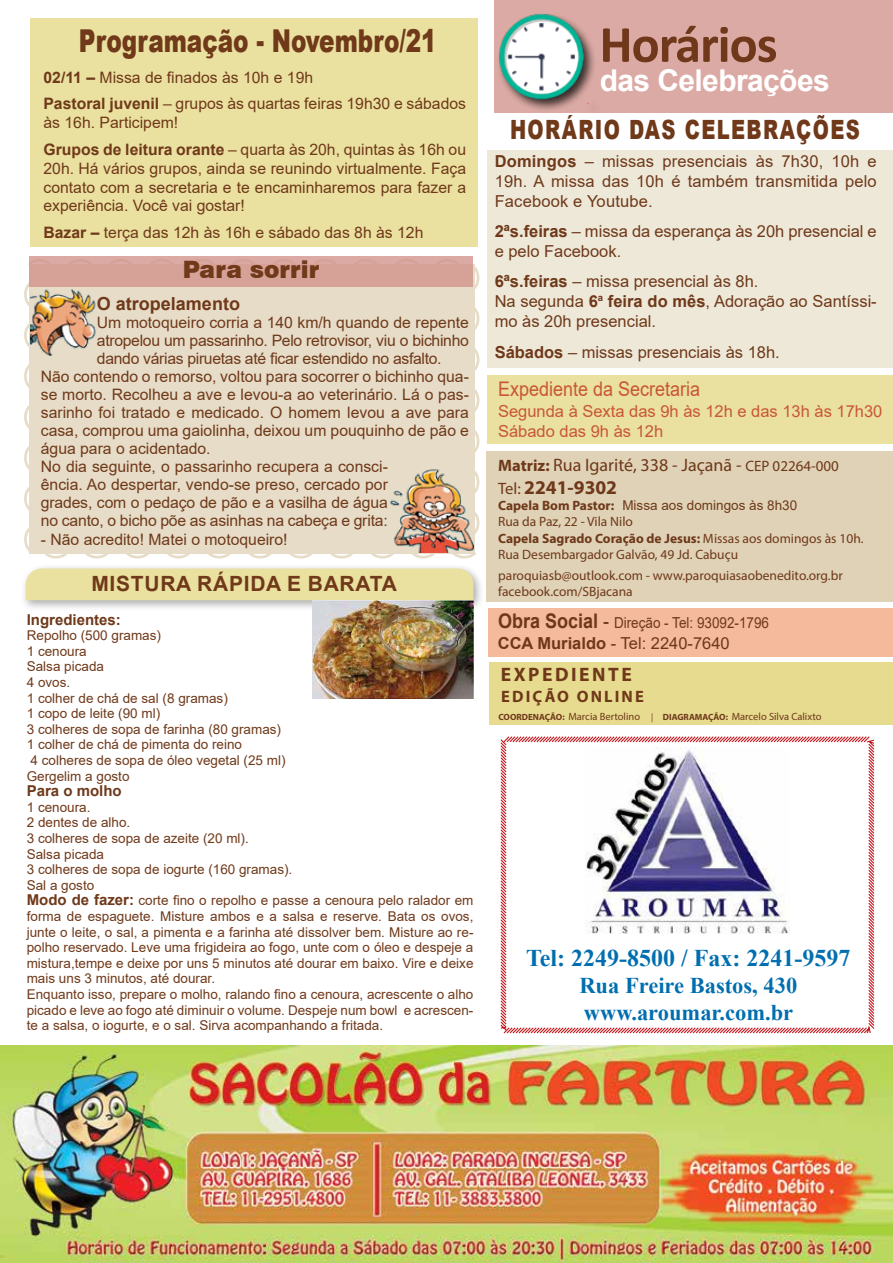
<style>
.page{position:relative;width:893px;height:1263px;background:#fff}
.page>*{position:absolute;margin:0;border:0;box-sizing:border-box;transform-origin:0 0}
.t1{font:700 52.5px "Calibri";letter-spacing:-.02em;color:#6f381a}
.t2{font:900 31.5px "Arial";color:#6f391a;scale:.73 1}
.t3{font:700 30px "Arial";letter-spacing:-.02em;color:#fff}
.t4{font:900 26.55px "Arial";letter-spacing:.07em;color:#6f391a;scale:.73 1}
.t5{font:700 24px "Times New Roman";color:#006eaf}
.t6{font:900 24px "Swiss 721 BT";color:#6f391a}
.t7{font:700 22.5px/27px "Times New Roman";color:#006eaf}
.t8{font:700 21px "Arial";letter-spacing:.035em;color:#6f391a}
.t9{font:20.1px "Arial";color:#c85735;scale:.89 1}
.t10{font:700 19.5px "Myriad Pro";color:#6f381a}
.t11{font:700 19.5px "Myriad Pro";letter-spacing:.13em;color:#6f381a}
.t12{font:18px "Myriad Pro";color:#6f381a}
.t13{font:700 18px "Arial";color:#6f391a}
.t14{font:16.5px/19.8px "Arial";color:#6f391a}
.t15{font:16.5px/19.8px "Arial";color:#c85737}
.t16{font:16.5px "Arial";color:#6f381a}
.t17{font:700 16.5px "Myriad Pro";letter-spacing:.13em;color:#6f381a}
.t18{font:15.75px/26.4px "Arial";color:#6f391a}
.t19{font:15.75px "Arial";letter-spacing:-.02em;color:#6f391a}
.t20{font:15.15px "Arial";color:#6f381a;scale:.89 1}
.t21{font:700 15px "Arial";color:#6f391a}
.t22{font:13.5px/15.6px "Arial";color:#6f391a}
.t23{font:13.5px/16.2px "Myriad Pro";color:#6f381a}
.t24{font:13.5px "Arial";color:#6f391b}
.t25{font:10.5px "Myriad Pro";color:#6f381a}
.s1{font-weight:700}
.s2{font-weight:700;font-size:15px}
.s3{font-weight:700;font-size:16.5px}
.s4{font-size:15px}
.s5{font-weight:400;font-size:16.5px}
.s6{font-family:"Myriad Pro";font-weight:700;color:#6f381a}
.s7{font-family:"Myriad Pro";font-weight:700}
.s8{font-weight:700;font-size:20.1px}
.s9{font-size:20.1px}
.s10{font-weight:700;font-size:9px}
.s11{font-size:9px}
</style>
<div class="page">
<div style="left:30px;top:18px;width:448px;height:229px;background:#eae09f"></div>
<div style="left:495px;top:0;width:398px;height:112px;background:#dcaaa4"></div>
<div style="left:496px;top:12px;width:106px;height:105px;background:#000;opacity:.75"></div>
<img style="left:497px;top:12px;width:91px;height:91px">
<img style="left:0;top:1045px;width:893px;height:218px">
<div style="left:487px;top:375px;width:406px;height:68px;background:#eae09f"></div>
<div style="left:489px;top:662px;width:404px;height:63px;background:#e6db8e"></div>
<div style="left:488px;top:608px;width:405px;height:48px;background:#f5ba9c"></div>
<div style="left:487px;top:451px;width:406px;height:151px;background:#dfd2b6"></div>
<div style="left:487px;top:150px;width:406px;height:217px;background:#eee8d9"></div>
<svg style="left:500px;top:736px;width:375px;height:298px"></svg>
<img style="left:586px;top:748px;width:204px;height:186px">
<div style="left:24px;top:257px;width:456px;height:302px;background:#e6dcc7"></div>
<img style="left:388px;top:467px;width:85px;height:85px">
<div style="left:30px;top:256px;width:443px;height:30px;background:#d6a298"></div>
<img style="left:30px;top:286px;width:67px;height:70px">
<div style="left:21px;top:563px;width:464px;height:48px;background:#000;opacity:.75"></div>
<div style="left:26px;top:568px;width:447px;height:32px;background:#eae09f"></div>
<img style="left:312px;top:600px;width:161px;height:99px">
<h2 class="t2" style="left:79px;top:18px;width:492px">Programação - Novembro/21</h2>
<p class="t18" style="left:43px;top:64px;width:424px"><span class="s1">02/11 –</span> Missa de finados às 10h e 19h<br><span class="s1">Pastoral juvenil</span> – grupos às quartas feiras 19h30 e sábados</p>
<p class="t18" style="left:43px;top:110px;width:424px">às 16h. Participem!<br><span class="s1">Grupos de leitura orante</span> – quarta às 20h, quintas às 16h ou</p>
<p class="t18" style="left:43px;top:159px;width:424px;line-height:18.9px;text-align:justify">20h. Há vários grupos, ainda se reunindo virtualmente. Faça contato com a secretaria e te encaminharemos para fazer a experiência. Você vai gostar!</p>
<p class="t18" style="left:43px;top:219px;width:381px"><span class="s1">Bazar –</span> terça das 12h às 16h e sábado das 8h às 12h</p>
<h3 class="t6" style="left:183px;top:255px;width:138px">Para sorrir</h3>
<h3 class="t13" style="left:97px;top:291px;width:145px">O atropelamento</h3>
<p class="t18" style="left:97px;top:309px;width:373px">Um motoqueiro corria a 140 km/h quando de repente</p>
<p class="t19" style="left:97px;top:329px;width:373px">atropelou um passarinho. Pelo retrovisor, viu o bichinho</p>
<p class="t19" style="left:97px;top:347px;width:346px">dando várias piruetas até ficar estendido no asfalto.</p>
<p class="t18" style="left:41px;top:363px;width:430px">Não contendo o remorso, voltou para socorrer o bichinho qua-</p>
<p class="t18" style="left:41px;top:381px;width:430px">se morto. Recolheu a ave e levou-a ao veterinário. Lá o pas-</p>
<p class="t18" style="left:41px;top:399px;width:430px">sarinho foi tratado e medicado. O homem levou a ave para</p>
<p class="t18" style="left:41px;top:417px;width:430px">casa, comprou uma gaiolinha, deixou um pouquinho de pão e</p>
<p class="t18" style="left:41px;top:435px;width:171px">água para o acidentado.</p>
<p class="t18" style="left:41px;top:453px;width:349px">No dia seguinte, o passarinho recupera a consci-</p>
<p class="t18" style="left:41px;top:471px;width:349px">ência. Ao despertar, vendo-se preso, cercado por</p>
<p class="t18" style="left:41px;top:489px;width:349px">grades, com o pedaço de pão e a vasilha de água</p>
<p class="t18" style="left:41px;top:507px;width:349px">no canto, o bicho põe as asinhas na cabeça e grita:</p>
<p class="t18" style="left:41px;top:526px;width:248px">- Não acredito! Matei o motoqueiro!</p>
<h3 class="t8" style="left:91px;top:569px;width:307px">MISTURA RÁPIDA E BARATA</h3>
<p class="t21" style="left:27px;top:609px;width:96px">Ingredientes:</p>
<p class="t22" style="left:27px;top:627px;width:260px">Repolho (500 gramas)<br>1 cenoura<br>Salsa picada<br>4 ovos.<br>1 colher de chá de sal (8 gramas)<br>1 copo de leite (90 ml)<br>3 colheres de sopa de farinha (80 gramas)<br>1 colher de chá de pimenta do reino<br>4 colheres de sopa de óleo vegetal (25 ml)<br>Gergelim a gosto</p>
<p class="t21" style="left:27px;top:780px;width:97px">Para o molho</p>
<p class="t22" style="left:27px;top:799px;width:448px">1 cenoura.<br>2 dentes de alho.<br>3 colheres de sopa de azeite (20 ml).<br>Salsa picada<br>3 colheres de sopa de iogurte (160 gramas).<br>Sal a gosto<br><span class="s2">Modo de fazer:</span> corte fino o repolho e passe a cenoura pelo ralador em forma de espaguete. Misture ambos e a salsa e reserve. Bata os ovos, junte o leite, o sal, a pimenta e a farinha até dissolver bem. Misture ao re&shy;polho reservado. Leve uma frigideira ao fogo, unte com o óleo e despeje a mistura,tempe e deixe por uns 5 minutos até dourar em baixo. Vire e deixe mais uns 3 minutos, até dourar.<br>Enquanto isso, prepare o molho, ralando fino a cenoura, acrescente o alho picado e leve ao fogo até diminuir o volume. Despeje num bowl e acrescen&shy;te a salsa, o iogurte, e o sal. Sirva acompanhando a fritada.</p>
<h1 class="t1" style="left:599px;top:7px;width:180px">Horários</h1>
<h3 class="t3" style="left:600px;top:59px;width:232px">das Celebrações</h3>
<h3 class="t4" style="left:510px;top:110px;width:481px">HORÁRIO DAS CELEBRAÇÕES</h3>
<p class="t14" style="left:495px;top:151px;width:384px;text-align:justify"><span class="s1">Domingos</span> – missas presenciais às 7h30, 10h e 19h. A missa das 10h é também transmitida pelo Facebook e Youtube.</p>
<p class="t14" style="left:495px;top:221px;width:384px"><span class="s1">2ªs.feiras</span> – missa da esperança às 20h presencial e e pelo Facebook.</p>
<p class="t14" style="left:495px;top:271px;width:384px"><span class="s1">6ªs.feiras</span> – missa presencial às 8h.<br>Na segunda <span class="s1">6</span><sup>a</sup> <span class="s1">feira do mês</span>, Adoração ao Santíssi&shy;mo às 20h presencial.</p>
<p class="t14" style="left:495px;top:343px;width:287px"><span class="s1">Sábados</span> – missas presenciais às 18h.</p>
<h3 class="t9" style="left:498px;top:375px;width:229px">Expediente da Secretaria</h3>
<p class="t15" style="left:498px;top:402px;width:386px">Segunda à Sexta das 9h às 12h e das 13h às 17h30<br>Sábado das 9h às 12h</p>
<h3 class="t12" style="left:498px;top:453px;width:342px"><span class="s3">Matriz:</span> Rua Igarité, 338 - Jaçanã - <span class="s4">CEP 02264-000</span></h3>
<h3 class="t10" style="left:498px;top:475px;width:120px"><span class="s5">Tel:</span> 2241-9302</h3>
<p class="t24" style="left:498px;top:496px;width:301px"><span class="s6">Capela Bom Pastor</span><span class="s7">:</span> Missa aos domingos às 8h30</p>
<p class="t23" style="left:498px;top:514px;width:367px">Rua da Paz, 22 - Vila Nilo<br><span class="s1">Capela Sagrado Coração de Jesus:</span> Missas aos domingos às 10h.<br>Rua Desembargador Galvão, 49 Jd. Cabuçu</p>
<p class="t23" style="left:498px;top:567px;width:346px">paroquiasb@outlook.com - www.paroquiasaobenedito.org.br facebook.com/SBjacana</p>
<p class="t20" style="left:498px;top:613px;width:306px"><span class="s8">Obra Social</span> <span class="s9">-</span> Direção - Tel: 93092-1796</p>
<p class="t16" style="left:498px;top:632px;width:233px"><span class="s1">CCA Murialdo</span> - Tel: 2240-7640</p>
<h3 class="t11" style="left:501px;top:661px;width:133px">EXPEDIENTE</h3>
<p class="t17" style="left:501px;top:685px;width:144px">EDIÇÃO ONLINE</p>
<p class="t25" style="left:499px;top:710px;width:325px"><span class="s10">COORDENAÇÃO:</span> Marcia Bertolino <span class="s11">|</span> <span class="s10">DIAGRAMAÇÃO:</span> Marcelo Silva Calixto</p>
<h3 class="t5" style="left:526px;top:941px;width:326px">Tel: 2249-8500 / Fax: 2241-9597</h3>
<h3 class="t7" style="left:579px;top:971px;width:219px">Rua Freire Bastos, 430 www.aroumar.com.br</h3>
</div>
